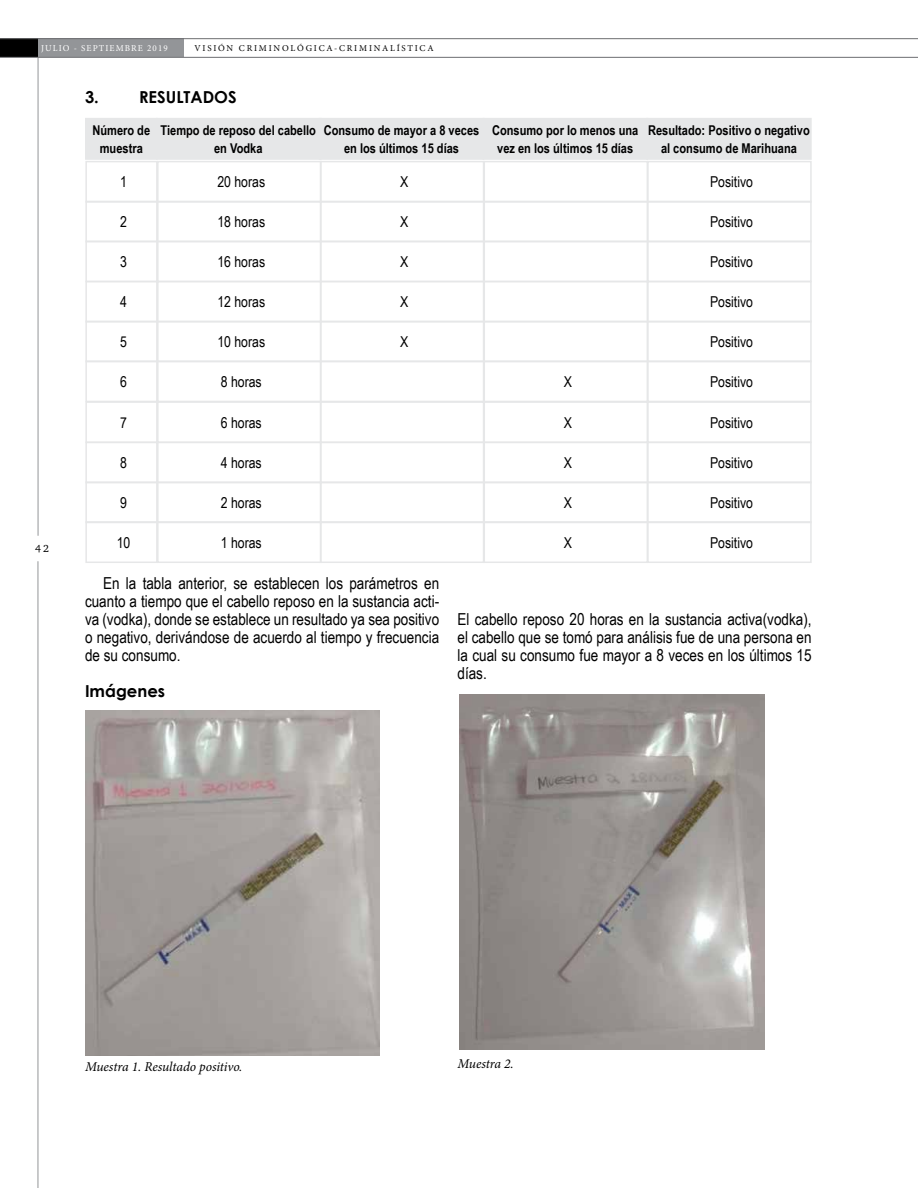
<style>
.page{position:relative;width:918px;height:1188px;background:#fff}
.page>*{position:absolute;margin:0;border:0;box-sizing:border-box;transform-origin:0 0}
.t1{font:16.5px/18px "Arial Narrow";color:#000;text-align:justify}
.t2{font:700 16.5px "Century Gothic";color:#000}
.t3{font:15px "Arial Narrow";color:#000}
.t4{font:700 13.5px/18px "Arial Narrow";color:#000;text-align:center}
.t5{font:italic 13.5px "Minion Pro";letter-spacing:-.01em;color:#000}
.t6{font:10.5px "Charter ITC Std";color:#000}
.t7{font:9px "Minion Pro";letter-spacing:.2em;color:#000}
.t8{font:9px "Minion Pro";letter-spacing:.12em;color:#fff}
</style>
<div class="page">
<div style="left:0;top:39px;width:38px;height:18px;background:#000"></div>
<div style="left:38px;top:39px;width:145px;height:18px;background:#939598"></div>
<hr style="left:38px;top:58px;width:1px;height:478px;background:#939598">
<hr style="left:0;top:57px;width:918px;height:1px;background:#6d6e71">
<hr style="left:0;top:38px;width:918px;height:1px;background:#6d6e71">
<hr style="left:38px;top:561px;width:1px;height:627px;background:#939598">
<div style="left:86px;top:119px;width:71px;height:40px;background:#e6e7e8"></div>
<div style="left:85px;top:118px;width:73px;height:42px;border:2px solid #e6e7e8"></div>
<div style="left:85px;top:161px;width:73px;height:42px;border:2px solid #e6e7e8"></div>
<div style="left:85px;top:201px;width:73px;height:41px;border:2px solid #e6e7e8"></div>
<div style="left:85px;top:240px;width:73px;height:42px;border:2px solid #e6e7e8"></div>
<div style="left:157px;top:119px;width:164px;height:40px;background:#e6e7e8"></div>
<div style="left:156px;top:118px;width:166px;height:42px;border:2px solid #e6e7e8"></div>
<div style="left:157px;top:161px;width:165px;height:42px;border:2px solid #e6e7e8"></div>
<div style="left:157px;top:201px;width:165px;height:41px;border:2px solid #e6e7e8"></div>
<div style="left:157px;top:240px;width:165px;height:42px;border:2px solid #e6e7e8"></div>
<div style="left:320px;top:119px;width:164px;height:40px;background:#e6e7e8"></div>
<div style="left:319px;top:118px;width:165px;height:42px;border:2px solid #e6e7e8"></div>
<div style="left:320px;top:161px;width:164px;height:42px;border:2px solid #e6e7e8"></div>
<div style="left:320px;top:201px;width:164px;height:41px;border:2px solid #e6e7e8"></div>
<div style="left:320px;top:240px;width:164px;height:42px;border:2px solid #e6e7e8"></div>
<div style="left:483px;top:119px;width:164px;height:40px;background:#e6e7e8"></div>
<div style="left:483px;top:118px;width:165px;height:42px;border:2px solid #e6e7e8"></div>
<div style="left:484px;top:161px;width:164px;height:42px;border:2px solid #e6e7e8"></div>
<div style="left:484px;top:201px;width:164px;height:41px;border:2px solid #e6e7e8"></div>
<div style="left:484px;top:240px;width:164px;height:42px;border:2px solid #e6e7e8"></div>
<div style="left:647px;top:119px;width:164px;height:40px;background:#e6e7e8"></div>
<div style="left:646px;top:118px;width:166px;height:42px;border:2px solid #e6e7e8"></div>
<div style="left:647px;top:161px;width:165px;height:42px;border:2px solid #e6e7e8"></div>
<div style="left:647px;top:201px;width:165px;height:41px;border:2px solid #e6e7e8"></div>
<div style="left:647px;top:240px;width:165px;height:42px;border:2px solid #e6e7e8"></div>
<div style="left:85px;top:281px;width:73px;height:42px;border:2px solid #e6e7e8"></div>
<div style="left:85px;top:321px;width:73px;height:41px;border:2px solid #e6e7e8"></div>
<div style="left:85px;top:360px;width:73px;height:42px;border:2px solid #e6e7e8"></div>
<div style="left:157px;top:281px;width:165px;height:42px;border:2px solid #e6e7e8"></div>
<div style="left:157px;top:321px;width:165px;height:41px;border:2px solid #e6e7e8"></div>
<div style="left:157px;top:360px;width:165px;height:42px;border:2px solid #e6e7e8"></div>
<div style="left:320px;top:281px;width:164px;height:42px;border:2px solid #e6e7e8"></div>
<div style="left:320px;top:321px;width:164px;height:41px;border:2px solid #e6e7e8"></div>
<div style="left:320px;top:360px;width:164px;height:42px;border:2px solid #e6e7e8"></div>
<div style="left:484px;top:281px;width:164px;height:42px;border:2px solid #e6e7e8"></div>
<div style="left:484px;top:321px;width:164px;height:41px;border:2px solid #e6e7e8"></div>
<div style="left:484px;top:360px;width:164px;height:42px;border:2px solid #e6e7e8"></div>
<div style="left:647px;top:281px;width:165px;height:42px;border:2px solid #e6e7e8"></div>
<div style="left:647px;top:321px;width:165px;height:41px;border:2px solid #e6e7e8"></div>
<div style="left:647px;top:360px;width:165px;height:42px;border:2px solid #e6e7e8"></div>
<div style="left:85px;top:401px;width:73px;height:42px;border:2px solid #e6e7e8"></div>
<div style="left:157px;top:401px;width:165px;height:42px;border:2px solid #e6e7e8"></div>
<div style="left:320px;top:401px;width:164px;height:42px;border:2px solid #e6e7e8"></div>
<div style="left:484px;top:401px;width:164px;height:42px;border:2px solid #e6e7e8"></div>
<div style="left:647px;top:401px;width:165px;height:42px;border:2px solid #e6e7e8"></div>
<div style="left:85px;top:442px;width:73px;height:41px;border:2px solid #e6e7e8"></div>
<div style="left:85px;top:481px;width:73px;height:42px;border:2px solid #e6e7e8"></div>
<div style="left:85px;top:521px;width:73px;height:42px;border:2px solid #e6e7e8"></div>
<div style="left:157px;top:442px;width:165px;height:41px;border:2px solid #e6e7e8"></div>
<div style="left:157px;top:481px;width:165px;height:42px;border:2px solid #e6e7e8"></div>
<div style="left:157px;top:521px;width:165px;height:42px;border:2px solid #e6e7e8"></div>
<div style="left:320px;top:442px;width:164px;height:41px;border:2px solid #e6e7e8"></div>
<div style="left:320px;top:481px;width:164px;height:42px;border:2px solid #e6e7e8"></div>
<div style="left:320px;top:521px;width:164px;height:42px;border:2px solid #e6e7e8"></div>
<div style="left:484px;top:442px;width:164px;height:41px;border:2px solid #e6e7e8"></div>
<div style="left:484px;top:481px;width:164px;height:42px;border:2px solid #e6e7e8"></div>
<div style="left:484px;top:521px;width:164px;height:42px;border:2px solid #e6e7e8"></div>
<div style="left:647px;top:442px;width:165px;height:41px;border:2px solid #e6e7e8"></div>
<div style="left:647px;top:481px;width:165px;height:42px;border:2px solid #e6e7e8"></div>
<div style="left:647px;top:521px;width:165px;height:42px;border:2px solid #e6e7e8"></div>
<img style="left:85px;top:711px;width:294px;height:344px">
<img style="left:459px;top:695px;width:305px;height:355px">
<p class="t8" style="left:41px;top:42px;width:128px">JULIO - SEPTIEMBRE 2019</p>
<p class="t7" style="left:194px;top:42px;width:241px">VISIÓN CRIMINOLÓGICA-CRIMINALÍSTICA</p>
<p class="t2" style="left:85px;top:87px;width:15px">3.</p>
<p class="t2" style="left:139px;top:87px;width:99px">RESULTADOS</p>
<p class="t4" style="left:92px;top:120px;width:59px">Número de muestra</p>
<p class="t3" style="left:120px;top:171px;width:8px">1</p>
<p class="t3" style="left:120px;top:211px;width:8px">2</p>
<p class="t3" style="left:120px;top:251px;width:8px">3</p>
<p class="t4" style="left:161px;top:120px;width:157px">Tiempo de reposo del cabello en Vodka</p>
<p class="t3" style="left:217px;top:171px;width:49px">20 horas</p>
<p class="t3" style="left:217px;top:211px;width:49px">18 horas</p>
<p class="t3" style="left:217px;top:251px;width:49px">16 horas</p>
<p class="t4" style="left:324px;top:120px;width:157px">Consumo de mayor a 8 veces en los últimos 15 días</p>
<p class="t3" style="left:400px;top:171px;width:10px">X</p>
<p class="t3" style="left:400px;top:211px;width:10px">X</p>
<p class="t3" style="left:400px;top:251px;width:10px">X</p>
<p class="t3" style="left:120px;top:291px;width:8px">4</p>
<p class="t3" style="left:120px;top:331px;width:8px">5</p>
<p class="t3" style="left:120px;top:370px;width:8px">6</p>
<p class="t3" style="left:217px;top:291px;width:49px">12 horas</p>
<p class="t3" style="left:217px;top:331px;width:49px">10 horas</p>
<p class="t3" style="left:221px;top:370px;width:43px">8 horas</p>
<p class="t3" style="left:400px;top:291px;width:10px">X</p>
<p class="t3" style="left:400px;top:331px;width:10px">X</p>
<p class="t4" style="left:492px;top:120px;width:148px">Consumo por lo menos una vez en los últimos 15 días</p>
<p class="t4" style="left:648px;top:120px;width:163px">Resultado: Positivo o negativo al consumo de Marihuana</p>
<p class="t3" style="left:710px;top:171px;width:45px">Positivo</p>
<p class="t3" style="left:710px;top:211px;width:45px">Positivo</p>
<p class="t3" style="left:710px;top:251px;width:45px">Positivo</p>
<p class="t3" style="left:564px;top:370px;width:10px">X</p>
<p class="t3" style="left:710px;top:291px;width:45px">Positivo</p>
<p class="t3" style="left:710px;top:331px;width:45px">Positivo</p>
<p class="t3" style="left:710px;top:370px;width:45px">Positivo</p>
<p class="t6" style="left:35px;top:542px;width:15px">42</p>
<p class="t3" style="left:120px;top:411px;width:8px">7</p>
<p class="t3" style="left:221px;top:411px;width:43px">6 horas</p>
<p class="t3" style="left:564px;top:411px;width:10px">X</p>
<p class="t3" style="left:710px;top:411px;width:45px">Positivo</p>
<p class="t3" style="left:120px;top:452px;width:8px">8</p>
<p class="t3" style="left:120px;top:491px;width:8px">9</p>
<p class="t3" style="left:117px;top:531px;width:15px">10</p>
<p class="t3" style="left:221px;top:452px;width:43px">4 horas</p>
<p class="t3" style="left:221px;top:491px;width:43px">2 horas</p>
<p class="t3" style="left:221px;top:531px;width:43px">1 horas</p>
<p class="t3" style="left:710px;top:452px;width:45px">Positivo</p>
<p class="t3" style="left:710px;top:491px;width:45px">Positivo</p>
<p class="t3" style="left:710px;top:531px;width:45px">Positivo</p>
<p class="t3" style="left:564px;top:452px;width:10px">X</p>
<p class="t3" style="left:564px;top:491px;width:10px">X</p>
<p class="t3" style="left:564px;top:531px;width:10px">X</p>
<p class="t1" style="left:85px;top:574px;width:356px;text-indent:18px">En la tabla anterior, se establecen los parámetros en cuanto a tiempo que el cabello reposo en la sustancia acti&shy;va (vodka), donde se establece un resultado ya sea positivo o negativo, derivándose de acuerdo al tiempo y frecuencia de su consumo.</p>
<p class="t2" style="left:85px;top:681px;width:82px">Imágenes</p>
<p class="t1" style="left:458px;top:610px;width:356px">El cabello reposo 20 horas en la sustancia activa(vodka), el cabello que se tomó para análisis fue de una persona en la cual su consumo fue mayor a 8 veces en los últimos 15 días.</p>
<p class="t5" style="left:85px;top:1058px;width:159px">Muestra 1. Resultado positivo.</p>
<p class="t5" style="left:458px;top:1054px;width:58px">Muestra 2.</p>
</div>
